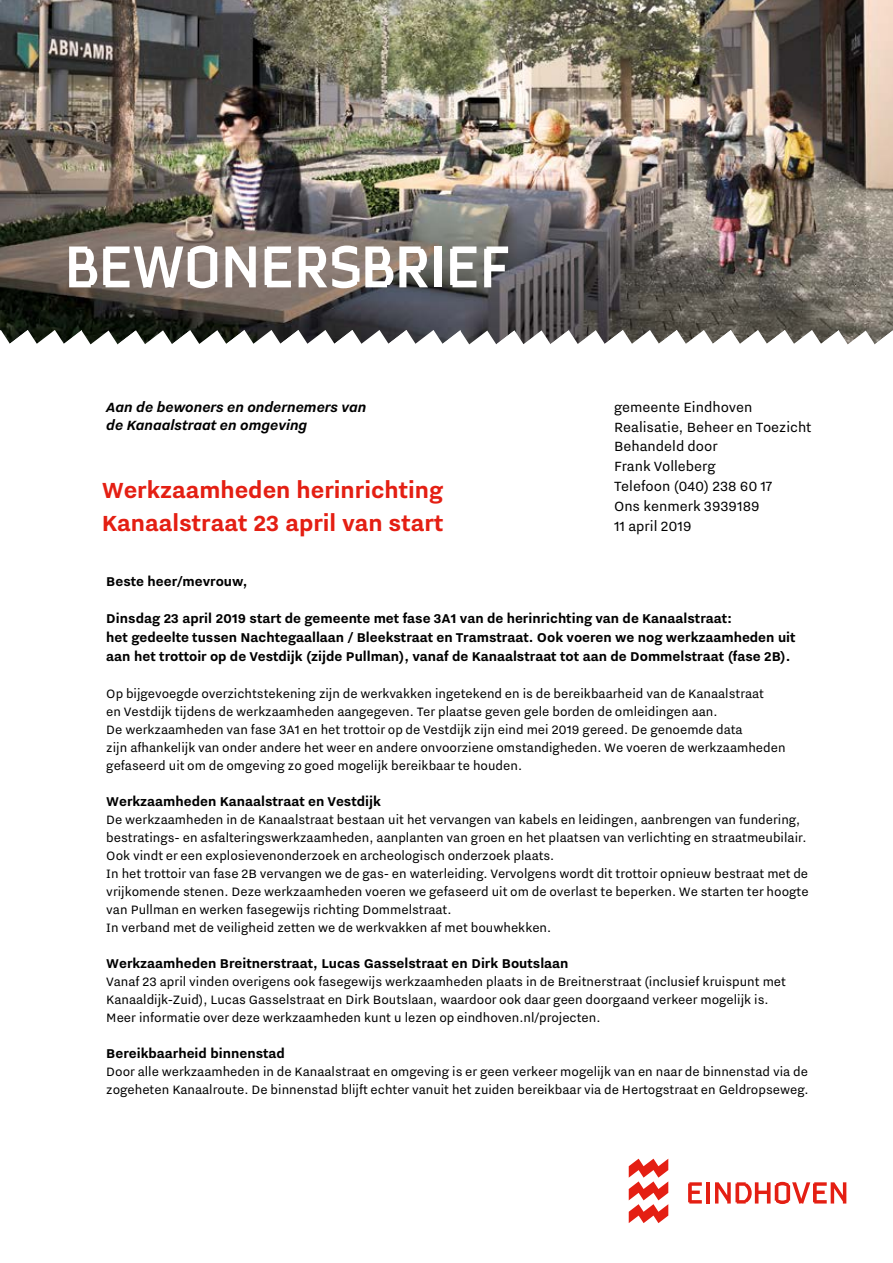
<style>
.page{position:relative;width:893px;height:1263px;background:#fff}
.page>*{position:absolute;margin:0;border:0;box-sizing:border-box;transform-origin:0 0}
.t1{font:58.8px "Eindhoven Type";color:#fff}
.t2{font:700 27px/32.4px "Nitti Eindhoven";color:#e41f13}
.t3{font:16.5px "Nitti Eindhoven";color:#000}
.t4{font:italic 700 16.5px/18px "Nitti Eindhoven";color:#000}
.t5{font:700 15.75px/18.9px "Nitti Eindhoven";color:#000}
.t6{font:15px/18px "Nitti Eindhoven";color:#000}
</style>
<div class="page">
<img style="left:0;top:0;width:893px;height:330px">
<svg style="left:0;top:330px;width:893px;height:15px"></svg>
<svg style="left:629px;top:1159px;width:39px;height:64px"></svg>
<svg style="left:688px;top:1182px;width:14px;height:21px"></svg>
<hr style="left:706px;top:1182px;width:4px;height:21px;background:#e41f13">
<svg style="left:715px;top:1182px;width:131px;height:22px"></svg>
<p class="t1" style="left:66px;top:229px;width:446px">BEWONERSBRIEF</p>
<p class="t4" style="left:106px;top:397px;width:262px">Aan de bewoners en ondernemers van de Kanaalstraat en omgeving</p>
<p class="t3" style="left:614px;top:398px;width:140px">gemeente Eindhoven</p>
<p class="t3" style="left:614px;top:417px;width:199px">Realisatie, Beheer en Toezicht</p>
<p class="t3" style="left:614px;top:437px;width:105px">Behandeld door</p>
<p class="t3" style="left:614px;top:457px;width:103px">Frank Volleberg</p>
<p class="t3" style="left:614px;top:477px;width:160px">Telefoon (040) 238 60 17</p>
<p class="t3" style="left:614px;top:497px;width:147px">Ons kenmerk 3939189</p>
<p class="t3" style="left:614px;top:516px;width:79px">11 april 2019</p>
<p class="t2" style="left:102px;top:473px;width:343px">Werkzaamheden herinrichting<br>Kanaalstraat 23 april van start</p>
<p class="t5" style="left:106px;top:571px;width:143px">Beste heer/mevrouw,</p>
<p class="t5" style="left:106px;top:609px;width:691px">Dinsdag 23 april 2019 start de gemeente met fase 3A1 van de herinrichting van de Kanaalstraat:<br>het gedeelte tussen Nachtegaallaan / Bleekstraat en Tramstraat. Ook voeren we nog werkzaamheden uit aan het trottoir op de Vestdijk (zijde Pullman), vanaf de Kanaalstraat tot aan de Dommelstraat (fase 2B).</p>
<p class="t6" style="left:106px;top:684px;width:681px">Op bijgevoegde overzichtstekening zijn de werkvakken ingetekend en is de bereikbaarheid van de Kanaalstraat<br>en Vestdijk tijdens de werkzaamheden aangegeven. Ter plaatse geven gele borden de omleidingen aan.<br>De werkzaamheden van fase 3A1 en het trottoir op de Vestdijk zijn eind mei 2019 gereed. De genoemde data<br>zijn afhankelijk van onder andere het weer en andere onvoorziene omstandigheden. We voeren de werkzaamheden gefaseerd uit om de omgeving zo goed mogelijk bereikbaar te houden.</p>
<p class="t5" style="left:106px;top:791px;width:276px">Werkzaamheden Kanaalstraat en Vestdijk</p>
<p class="t6" style="left:106px;top:810px;width:702px">De werkzaamheden in de Kanaalstraat bestaan uit het vervangen van kabels en leidingen, aanbrengen van fundering, bestratings- en asfalteringswerkzaamheden, aanplanten van groen en het plaatsen van verlichting en straatmeubilair.<br>Ook vindt er een explosievenonderzoek en archeologisch onderzoek plaats.</p>
<p class="t6" style="left:106px;top:864px;width:704px;text-align:justify">In het trottoir van fase 2B vervangen we de gas- en waterleiding. Vervolgens wordt dit trottoir opnieuw bestraat met de vrijkomende stenen. Deze werkzaamheden voeren we gefaseerd uit om de overlast te beperken. We starten ter hoogte van Pullman en werken fasegewijs richting Dommelstraat.</p>
<p class="t6" style="left:106px;top:918px;width:447px">In verband met de veiligheid zetten we de werkvakken af met bouwhekken.</p>
<p class="t5" style="left:106px;top:953px;width:464px">Werkzaamheden Breitnerstraat, Lucas Gasselstraat en Dirk Boutslaan</p>
<p class="t6" style="left:106px;top:972px;width:681px">Vanaf 23 april vinden overigens ook fasegewijs werkzaamheden plaats in de Breitnerstraat (inclusief kruispunt met<br>Kanaaldijk-Zuid), Lucas Gasselstraat en Dirk Boutslaan, waardoor ook daar geen doorgaand verkeer mogelijk is.<br>Meer informatie over deze werkzaamheden kunt u lezen op eindhoven.nl/projecten.</p>
<p class="t5" style="left:106px;top:1043px;width:180px">Bereikbaarheid binnenstad</p>
<p class="t6" style="left:106px;top:1062px;width:704px">Door alle werkzaamheden in de Kanaalstraat en omgeving is er geen verkeer mogelijk van en naar de binnenstad via de zogeheten Kanaalroute. De binnenstad blijft echter vanuit het zuiden bereikbaar via de Hertogstraat en Geldropseweg.</p>
</div>
